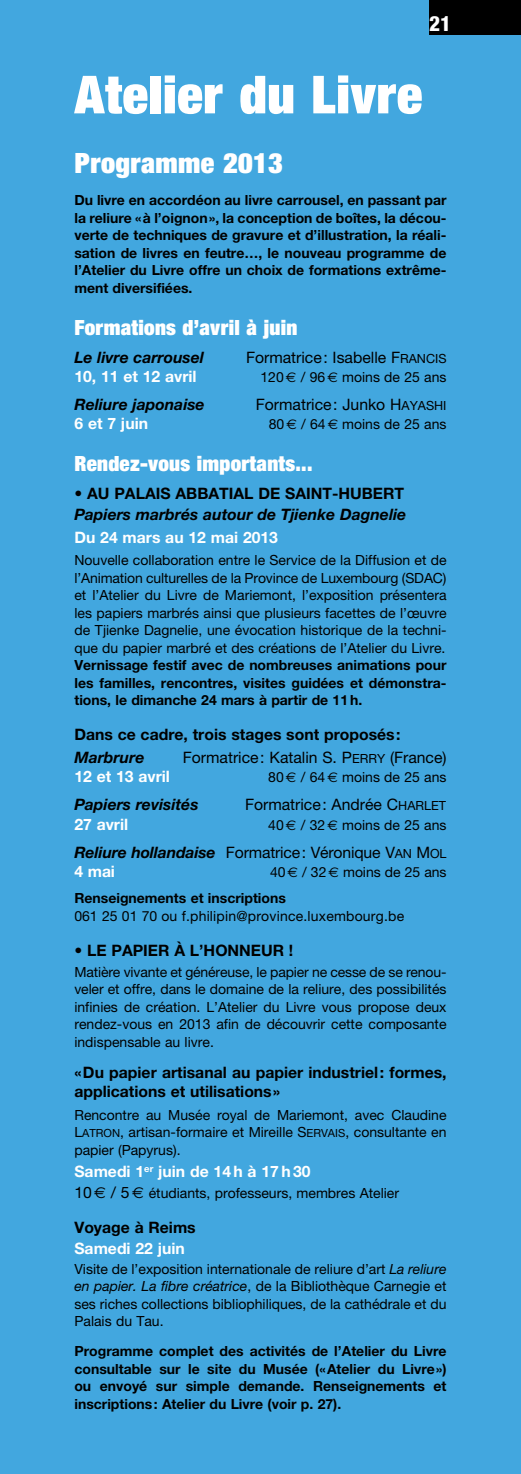
<style>
.page{position:relative;width:521px;height:1474px;background:#fff}
.page>*{position:absolute;margin:0;border:0;box-sizing:border-box;transform-origin:0 0}
.t1{font:900 expanded 52.5px "Helvetica Neue";letter-spacing:.015em;color:#fff}
.t2{font:900 expanded 28px "Helvetica Neue";letter-spacing:.015em;color:#fff}
.t3{font:900 expanded 21px "Helvetica Neue";letter-spacing:.015em;color:#fff}
.t4{font:800 condensed 21px "Helvetica Neue";color:#fff}
.t5{font:700 15.75px/19.2px "Helvetica Neue";color:#000}
.t6{font:15.75px/19.2px "Helvetica Neue";color:#000}
.t7{font:700 15.75px "Helvetica Neue";color:#fff}
.t8{font:italic 700 15.75px "Helvetica Neue";color:#000}
.t9{font:14px/17.5px "Helvetica Neue";color:#000;text-align:justify}
.t10{font:700 14px/17.5px "Helvetica Neue";color:#000;text-align:justify}
.s1{font-size:12.6px}
.s2{font-family:"Euro Sans"}
.s3{font-weight:700;font-style:italic}
.s4{font-weight:700;color:#fff}
.s5{font-weight:400}
.s6{font-family:"Euro Sans";font-weight:400}
.s7{font-size:11.2px}
.s8{font-size:15.75px}
.s9{font-family:"Euro Sans";font-size:15.75px}
.s10{font-style:italic}
</style>
<div class="page">
<div style="left:0;top:0;width:521px;height:1473px;background:#42a7df"></div>
<div style="left:429px;top:0;width:92px;height:35px;background:#000"></div>
<h3 class="t4" style="left:429px;top:16px;width:23px">21</h3>
<h1 class="t1" style="left:74px;top:76px;width:349px">Atelier du Livre</h1>
<h2 class="t2" style="left:74px;top:153px;width:210px">Programme 2013</h2>
<p class="t10" style="left:74px;top:193px;width:374px">Du livre en accordéon au livre carrousel, en passant par la reliure «à l’oignon», la conception de boîtes, la décou&shy;verte de techniques de gravure et d’illustration, la réali&shy;sation de livres en feutre…, le nouveau programme de l’Atelier du Livre offre un choix de formations extrême&shy;ment diversifiées.</p>
<h3 class="t3" style="left:74px;top:320px;width:224px">Formations d’avril à juin</h3>
<p class="t8" style="left:74px;top:351px;width:131px">Le livre carrousel</p>
<p class="t6" style="left:246px;top:349px;width:202px">Formatrice: Isabelle F<span class="s1">RANCIS</span></p>
<p class="t7" style="left:74px;top:371px;width:124px">10, 11 et 12 avril</p>
<p class="t9" style="left:260px;top:369px;width:187px">120<span class="s2">€</span> / 96<span class="s2">€</span> moins de 25 ans</p>
<p class="t8" style="left:74px;top:399px;width:132px">Reliure japonaise</p>
<p class="t6" style="left:256px;top:396px;width:192px">Formatrice: Junko H<span class="s1">AYASHI</span></p>
<p class="t7" style="left:74px;top:418px;width:75px">6 et 7 juin</p>
<p class="t9" style="left:269px;top:417px;width:179px">80<span class="s2">€</span> / 64<span class="s2">€</span> moins de 25 ans</p>
<h3 class="t3" style="left:74px;top:456px;width:240px">Rendez-vous importants...</h3>
<p class="t5" style="left:74px;top:485px;width:331px">• AU PALAIS ABBATIAL DE SAINT-HUBERT</p>
<p class="t8" style="left:74px;top:509px;width:333px">Papiers marbrés autour de Tjienke Dagnelie</p>
<p class="t7" style="left:74px;top:531px;width:205px">Du 24 mars au 12 mai 2013</p>
<p class="t9" style="left:74px;top:553px;width:374px">Nouvelle collaboration entre le Service de la Diffusion et de l’Animation culturelles de la Province de Luxembourg (SDAC) et l’Atelier du Livre de Mariemont, l’exposition présentera les papiers marbrés ainsi que plusieurs facettes de l’œuvre de Tjienke Dagnelie, une évocation historique de la techni&shy;que du papier marbré et des créations de l’Atelier du Livre.</p>
<p class="t10" style="left:74px;top:657px;width:374px">Vernissage festif avec de nombreuses animations pour les familles, rencontres, visites guidées et démonstra&shy;tions, le dimanche 24 mars à partir de 11 h.</p>
<p class="t5" style="left:74px;top:726px;width:328px">Dans ce cadre, trois stages sont proposés:</p>
<p class="t8" style="left:74px;top:751px;width:71px">Marbrure</p>
<p class="t6" style="left:183px;top:749px;width:265px">Formatrice: Katalin S. P<span class="s1">ERRY</span> (France)</p>
<p class="t7" style="left:74px;top:771px;width:97px">12 et 13 avril</p>
<p class="t9" style="left:268px;top:770px;width:180px">80<span class="s2">€</span> / 64<span class="s2">€</span> moins de 25 ans</p>
<p class="t8" style="left:74px;top:799px;width:126px">Papiers revisités</p>
<p class="t6" style="left:245px;top:796px;width:203px">Formatrice: Andrée C<span class="s1">HARLET</span></p>
<p class="t7" style="left:74px;top:818px;width:55px">27 avril</p>
<p class="t9" style="left:268px;top:817px;width:180px">40<span class="s2">€</span> / 32<span class="s2">€</span> moins de 25 ans</p>
<p class="t6" style="left:74px;top:844px;width:374px"><span class="s3">Reliure hollandaise</span> Formatrice: Véronique V<span class="s1">AN</span> M<span class="s1">OL<br></span><span class="s4">4 mai</span></p>
<p class="t10" style="left:74px;top:860px;width:374px;line-height:26.2px;text-indent:196px"><span class="s5">40</span><span class="s6">€</span> <span class="s5">/ 32</span><span class="s6">€</span> <span class="s5">moins de 25 ans<br></span>Renseignements et inscriptions</p>
<p class="t9" style="left:74px;top:908px;width:331px">061 25 01 70 ou f.philipin@province.luxembourg.be</p>
<p class="t5" style="left:74px;top:941px;width:220px">• LE PAPIER À L’HONNEUR !</p>
<p class="t9" style="left:74px;top:964px;width:374px">Matière vivante et généreuse, le papier ne cesse de se renou&shy;veler et offre, dans le domaine de la reliure, des possibilités infinies de création. L’Atelier du Livre vous propose deux rendez-vous en 2013 afin de découvrir cette composante indispensable au livre.</p>
<p class="t5" style="left:74px;top:1064px;width:374px">«Du papier artisanal au papier industriel: formes, applications et utilisations»</p>
<p class="t9" style="left:74px;top:1107px;width:374px">Rencontre au Musée royal de Mariemont, avec Claudine L<span class="s7">ATRON</span>, artisan-formaire et Mireille S<span class="s7">ERVAIS</span>, consultante en papier (Papyrus).</p>
<p class="t7" style="left:74px;top:1165px;width:238px">Samedi 1<sup>er</sup> juin de 14 h à 17 h 30</p>
<p class="t9" style="left:74px;top:1186px;width:326px"><span class="s8">10</span><span class="s9">€</span> <span class="s8">/ 5</span><span class="s9">€</span> étudiants, professeurs, membres Atelier</p>
<p class="t5" style="left:74px;top:1219px;width:123px">Voyage à Reims</p>
<p class="t7" style="left:74px;top:1242px;width:112px">Samedi 22 juin</p>
<p class="t9" style="left:74px;top:1261px;width:374px">Visite de l’exposition internationale de reliure d’art <span class="s10">La reliure en papier. La fibre créatrice</span>, de la Bibliothèque Carnegie et ses riches collections bibliophiliques, de la cathédrale et du Palais du Tau.</p>
<p class="t10" style="left:74px;top:1343px;width:374px">Programme complet des activités de l’Atelier du Livre consultable sur le site du Musée («Atelier du Livre») ou envoyé sur simple demande. Renseignements et inscriptions: Atelier du Livre (voir p. 27).</p>
</div>
